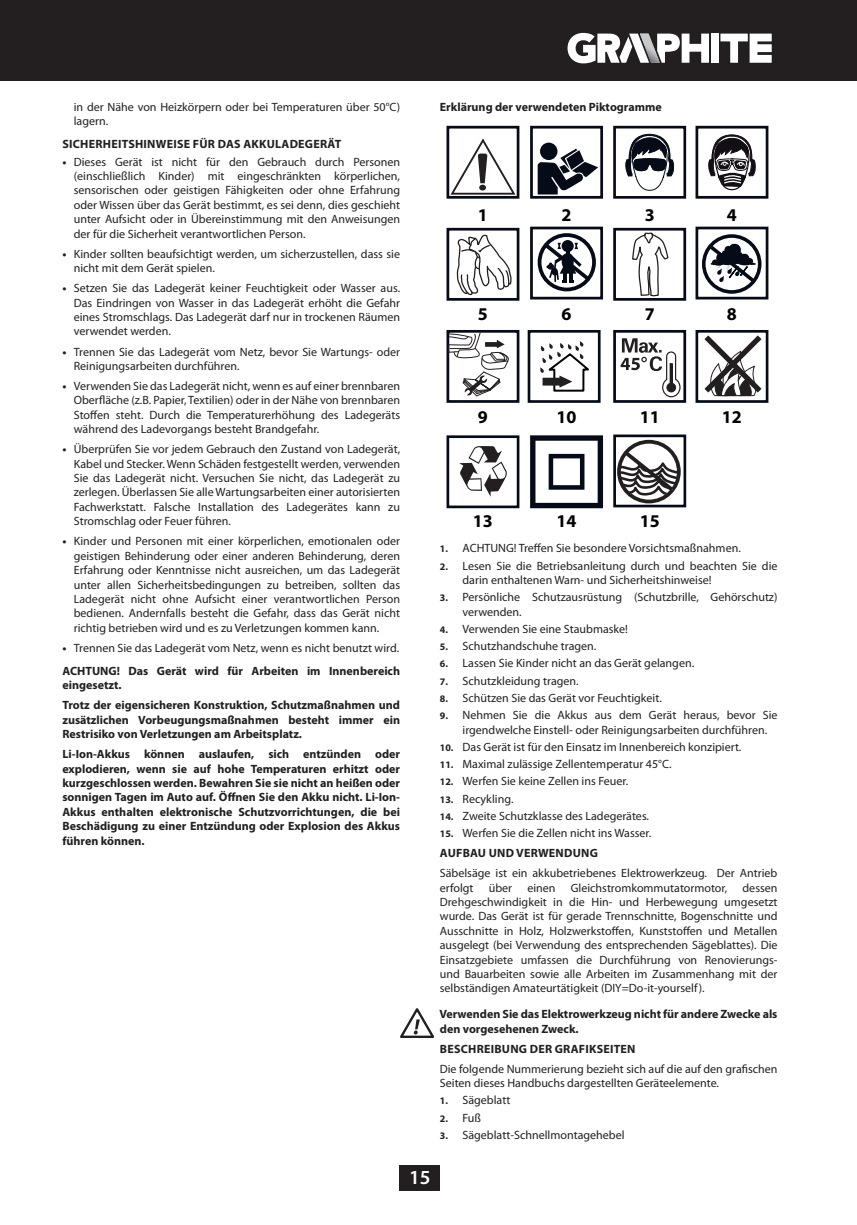
<style>
.page{position:relative;width:857px;height:1225px;background:#fff}
.page>*{position:absolute;margin:0;border:0;box-sizing:border-box;transform-origin:0 0}
.t1{font:600 20px "Myriad Pro";color:#fff}
.t2{font:700 18px "Myriad Pro";color:#000}
.t3{font:12px/14.4px "Myriad Pro";color:#231f20}
.t4{font:700 12px/14.4px "Myriad Pro";color:#231f20}
.t5{font:700 12px "Myriad Pro";letter-spacing:.02em;color:#231f20}
.s1{font-weight:700}
.s2{font-weight:700;font-size:10px}
</style>
<div class="page">
<div style="left:399px;top:1165px;width:41px;height:26px;background:#231f20"></div>
<div style="left:0;top:0;width:856px;height:81px;background:#231f20"></div>
<div style="left:446px;top:126px;width:73px;height:73px;border:3px solid #050c17"></div>
<div style="left:613px;top:126px;width:72px;height:73px;border:3px solid #050c17"></div>
<div style="left:695px;top:227px;width:73px;height:72px;border:3px solid #050c17"></div>
<div style="left:701px;top:234px;width:60px;height:60px;border:4px solid #050c17;border-radius:50%"></div>
<svg style="left:704px;top:241px;width:54px;height:45px"></svg>
<svg style="left:530px;top:435px;width:72px;height:73px"></svg>
<svg style="left:459px;top:446px;width:47px;height:51px"></svg>
<div style="left:446px;top:435px;width:73px;height:73px;border:3px solid #050c17"></div>
<div style="left:527px;top:330px;width:73px;height:73px;border:3px solid #050c17"></div>
<svg style="left:540px;top:341px;width:49px;height:51px"></svg>
<div style="left:695px;top:330px;width:73px;height:73px;border:3px solid #050c17"></div>
<svg style="left:698px;top:330px;width:68px;height:72px"></svg>
<div style="left:530px;top:227px;width:72px;height:72px;border:3px solid #050c17"></div>
<div style="left:537px;top:233px;width:58px;height:58px;border:4px solid #050c17;border-radius:50%"></div>
<svg style="left:539px;top:239px;width:54px;height:45px"></svg>
<div style="left:530px;top:126px;width:72px;height:73px;border:3px solid #050c17"></div>
<svg style="left:449px;top:136px;width:68px;height:60px"></svg>
<div style="left:446px;top:228px;width:73px;height:73px;border:3px solid #050c17"></div>
<svg style="left:456px;top:227px;width:56px;height:68px"></svg>
<div style="left:613px;top:228px;width:72px;height:73px;border:3px solid #050c17"></div>
<svg style="left:632px;top:232px;width:36px;height:65px"></svg>
<div style="left:695px;top:126px;width:73px;height:73px;border:3px solid #050c17"></div>
<svg style="left:537px;top:32px;width:235px;height:162px"></svg>
<div style="left:446px;top:330px;width:73px;height:73px;border:3px solid #050c17"></div>
<svg style="left:447px;top:332px;width:61px;height:65px"></svg>
<div style="left:613px;top:330px;width:72px;height:73px;border:3px solid #050c17"></div>
<svg style="left:620px;top:338px;width:60px;height:60px"></svg>
<div style="left:616px;top:440px;width:64px;height:63px;border:4px solid #231f20;border-radius:50%"></div>
<svg style="left:618px;top:447px;width:61px;height:52px"></svg>
<div style="left:613px;top:434px;width:72px;height:73px;border:3px solid #050c17"></div>
<svg style="left:400px;top:1008px;width:35px;height:30px"></svg>
<p class="t3" style="left:74px;top:101px;width:327px">in der Nähe von Heizkörpern oder bei Temperaturen über 50°C) lagern.</p>
<p class="t5" style="left:62px;top:140px;width:280px">SICHERHEITSHINWEISE FÜR DAS AKKULADEGERÄT</p>
<p class="t3" style="left:74px;top:155px;width:328px;text-align:justify;text-indent:-11px"><span class="s1">•</span> Dieses Gerät ist nicht für den Gebrauch durch Personen (einschließlich Kinder) mit eingeschränkten körperlichen, sensorischen oder geistigen Fähigkeiten oder ohne Erfahrung oder Wissen über das Gerät bestimmt, es sei denn, dies geschieht unter Aufsicht oder in Übereinstimmung mit den Anweisungen der für die Sicherheit verantwortlichen Person.</p>
<p class="t3" style="left:74px;top:247px;width:327px;text-indent:-11px"><span class="s1">•</span> Kinder sollten beaufsichtigt werden, um sicherzustellen, dass sie nicht mit dem Gerät spielen.</p>
<p class="t3" style="left:74px;top:282px;width:328px;text-align:justify;text-indent:-11px"><span class="s1">•</span> Setzen Sie das Ladegerät keiner Feuchtigkeit oder Wasser aus.<br>Das Eindringen von Wasser in das Ladegerät erhöht die Gefahr eines Stromschlags. Das Ladegerät darf nur in trockenen Räumen verwendet werden.</p>
<p class="t3" style="left:74px;top:345px;width:328px;text-indent:-11px"><span class="s1">•</span> Trennen Sie das Ladegerät vom Netz, bevor Sie Wartungs- oder<br>Reinigungsarbeiten durchführen.</p>
<p class="t3" style="left:74px;top:379px;width:328px;text-align:justify;text-indent:-11px"><span class="s1">•</span> Verwenden Sie das Ladegerät nicht, wenn es auf einer brennbaren Oberfläche (z.B. Papier, Textilien) oder in der Nähe von brennbaren Stoffen steht. Durch die Temperaturerhöhung des Ladegeräts während des Ladevorgangs besteht Brandgefahr.</p>
<p class="t3" style="left:74px;top:443px;width:328px;text-align:justify;text-indent:-11px"><span class="s1">•</span> Überprüfen Sie vor jedem Gebrauch den Zustand von Ladegerät, Kabel und Stecker. Wenn Schäden festgestellt werden, verwenden Sie das Ladegerät nicht. Versuchen Sie nicht, das Ladegerät zu zerlegen. Überlassen Sie alle Wartungsarbeiten einer autorisierten Fachwerkstatt. Falsche Installation des Ladegerätes kann zu Stromschlag oder Feuer führen.</p>
<p class="t3" style="left:74px;top:535px;width:328px;text-align:justify;text-indent:-11px"><span class="s1">•</span> Kinder und Personen mit einer körperlichen, emotionalen oder geistigen Behinderung oder einer anderen Behinderung, deren Erfahrung oder Kenntnisse nicht ausreichen, um das Ladegerät unter allen Sicherheitsbedingungen zu betreiben, sollten das Ladegerät nicht ohne Aufsicht einer verantwortlichen Person bedienen. Andernfalls besteht die Gefahr, dass das Gerät nicht richtig betrieben wird und es zu Verletzungen kommen kann.</p>
<p class="t3" style="left:62px;top:637px;width:339px;line-height:23px"><span class="s1">•</span> Trennen Sie das Ladegerät vom Netz, wenn es nicht benutzt wird.<br><span class="s1">ACHTUNG! Das Gerät wird für Arbeiten im Innenbereich</span></p>
<p class="t4" style="left:62px;top:676px;width:339px;line-height:20px">eingesetzt.<br>Trotz der eigensicheren Konstruktion, Schutzmaßnahmen und</p>
<p class="t4" style="left:62px;top:713px;width:339px">zusätzlichen Vorbeugungsmaßnahmen besteht immer ein<br>Restrisiko von Verletzungen am Arbeitsplatz.</p>
<p class="t4" style="left:62px;top:747px;width:339px;text-align:justify">Li-Ion-Akkus können auslaufen, sich entzünden oder explodieren, wenn sie auf hohe Temperaturen erhitzt oder kurzgeschlossen werden. Bewahren Sie sie nicht an heißen oder sonnigen Tagen im Auto auf. Öffnen Sie den Akku nicht. Li-Ion-Akkus enthalten elektronische Schutzvorrichtungen, die bei Beschädigung zu einer Entzündung oder Explosion des Akkus führen können.</p>
<p class="t4" style="left:439px;top:101px;width:223px">Erklärung der verwendeten Piktogramme</p>
<h2 class="t2" style="left:477px;top:208px;width:11px">1</h2>
<h2 class="t2" style="left:561px;top:208px;width:11px">2</h2>
<h2 class="t2" style="left:644px;top:208px;width:11px">3</h2>
<h2 class="t2" style="left:726px;top:208px;width:11px">4</h2>
<h2 class="t2" style="left:477px;top:307px;width:11px">5</h2>
<h2 class="t2" style="left:561px;top:307px;width:11px">6</h2>
<h2 class="t2" style="left:726px;top:307px;width:11px">8</h2>
<h2 class="t2" style="left:644px;top:307px;width:11px">7</h2>
<h2 class="t2" style="left:477px;top:410px;width:11px">9</h2>
<h2 class="t2" style="left:556px;top:410px;width:21px">10</h2>
<h2 class="t2" style="left:639px;top:410px;width:21px">11</h2>
<h2 class="t2" style="left:472px;top:514px;width:21px">13</h2>
<h2 class="t2" style="left:556px;top:514px;width:21px">14</h2>
<h2 class="t2" style="left:639px;top:514px;width:21px">15</h2>
<h2 class="t2" style="left:721px;top:410px;width:21px">12</h2>
<p class="t3" style="left:439px;top:542px;width:302px"><span class="s2">1.</span> ACHTUNG! Treffen Sie besondere Vorsichtsmaßnahmen.</p>
<p class="t3" style="left:462px;top:559px;width:316px;text-indent:-23px"><span class="s2">2.</span> Lesen Sie die Betriebsanleitung durch und beachten Sie die darin enthaltenen Warn- und Sicherheitshinweise!</p>
<p class="t3" style="left:462px;top:591px;width:316px;text-indent:-23px"><span class="s2">3.</span> Persönliche Schutzausrüstung (Schutzbrille, Gehörschutz) verwenden.</p>
<p class="t3" style="left:439px;top:622px;width:189px"><span class="s2">4.</span> Verwenden Sie eine Staubmaske!</p>
<p class="t3" style="left:439px;top:640px;width:158px"><span class="s2">5.</span> Schutzhandschuhe tragen.</p>
<p class="t3" style="left:439px;top:657px;width:256px"><span class="s2">6.</span> Lassen Sie Kinder nicht an das Gerät gelangen.</p>
<p class="t3" style="left:439px;top:674px;width:140px"><span class="s2">7.</span> Schutzkleidung tragen.</p>
<p class="t3" style="left:439px;top:691px;width:223px"><span class="s2">8.</span> Schützen Sie das Gerät vor Feuchtigkeit.</p>
<p class="t3" style="left:462px;top:708px;width:316px;text-indent:-23px"><span class="s2">9.</span> Nehmen Sie die Akkus aus dem Gerät heraus, bevor Sie irgendwelche Einstell- oder Reinigungsarbeiten durchführen.</p>
<p class="t3" style="left:439px;top:740px;width:303px"><span class="s2">10.</span> Das Gerät ist für den Einsatz im Innenbereich konzipiert.</p>
<p class="t3" style="left:439px;top:757px;width:233px"><span class="s2">11.</span> Maximal zulässige Zellentemperatur 45°C.</p>
<p class="t3" style="left:439px;top:775px;width:190px"><span class="s2">12.</span> Werfen Sie keine Zellen ins Feuer.</p>
<p class="t3" style="left:439px;top:792px;width:75px"><span class="s2">13.</span> Recykling.</p>
<p class="t3" style="left:439px;top:809px;width:211px"><span class="s2">14.</span> Zweite Schutzklasse des Ladegerätes.</p>
<p class="t3" style="left:439px;top:823px;width:213px;line-height:20px"><span class="s2">15.</span> Werfen Sie die Zellen nicht ins Wasser.<br><span class="s1">AUFBAU UND VERWENDUNG</span></p>
<p class="t3" style="left:439px;top:866px;width:339px">Säbelsäge ist ein akkubetriebenes Elektrowerkzeug. Der Antrieb erfolgt</p>
<p class="t3" style="left:439px;top:881px;width:339px;text-align:justify;text-indent:302px">dessen Drehgeschwindigkeit in die Hin- und Herbewegung umgesetzt wurde. Das Gerät ist für gerade Trennschnitte, Bogenschnitte und Ausschnitte in Holz, Holzwerkstoffen, Kunststoffen und Metallen ausgelegt (bei Verwendung des entsprechenden Sägeblattes). Die Einsatzgebiete umfassen die Durchführung von Renovierungs&shy;und Bauarbeiten sowie alle Arbeiten im Zusammenhang mit der selbständigen Amateurtätigkeit (DIY=Do-it-yourself).</p>
<p class="t4" style="left:439px;top:1007px;width:339px">Verwenden Sie das Elektrowerkzeug nicht für andere Zwecke als den vorgesehenen Zweck.</p>
<p class="t5" style="left:439px;top:1044px;width:197px">BESCHREIBUNG DER GRAFIKSEITEN</p>
<p class="t3" style="left:439px;top:1062px;width:339px">Die folgende Nummerierung bezieht sich auf die auf den grafischen<br>Seiten dieses Handbuchs dargestellten Geräteelemente.</p>
<p class="t3" style="left:439px;top:1094px;width:72px"><span class="s2">1.</span> Sägeblatt</p>
<p class="t3" style="left:439px;top:1111px;width:43px"><span class="s2">2.</span> Fuß</p>
<p class="t3" style="left:439px;top:1128px;width:186px"><span class="s2">3.</span> Sägeblatt-Schnellmontagehebel</p>
<p class="t3" style="left:488px;top:881px;width:25px">über</p>
<p class="t3" style="left:527px;top:881px;width:30px">einen</p>
<p class="t3" style="left:570px;top:881px;width:158px">Gleichstromkommutatormotor,</p>
<h1 class="t1" style="left:409px;top:1170px;width:23px">15</h1>
</div>
